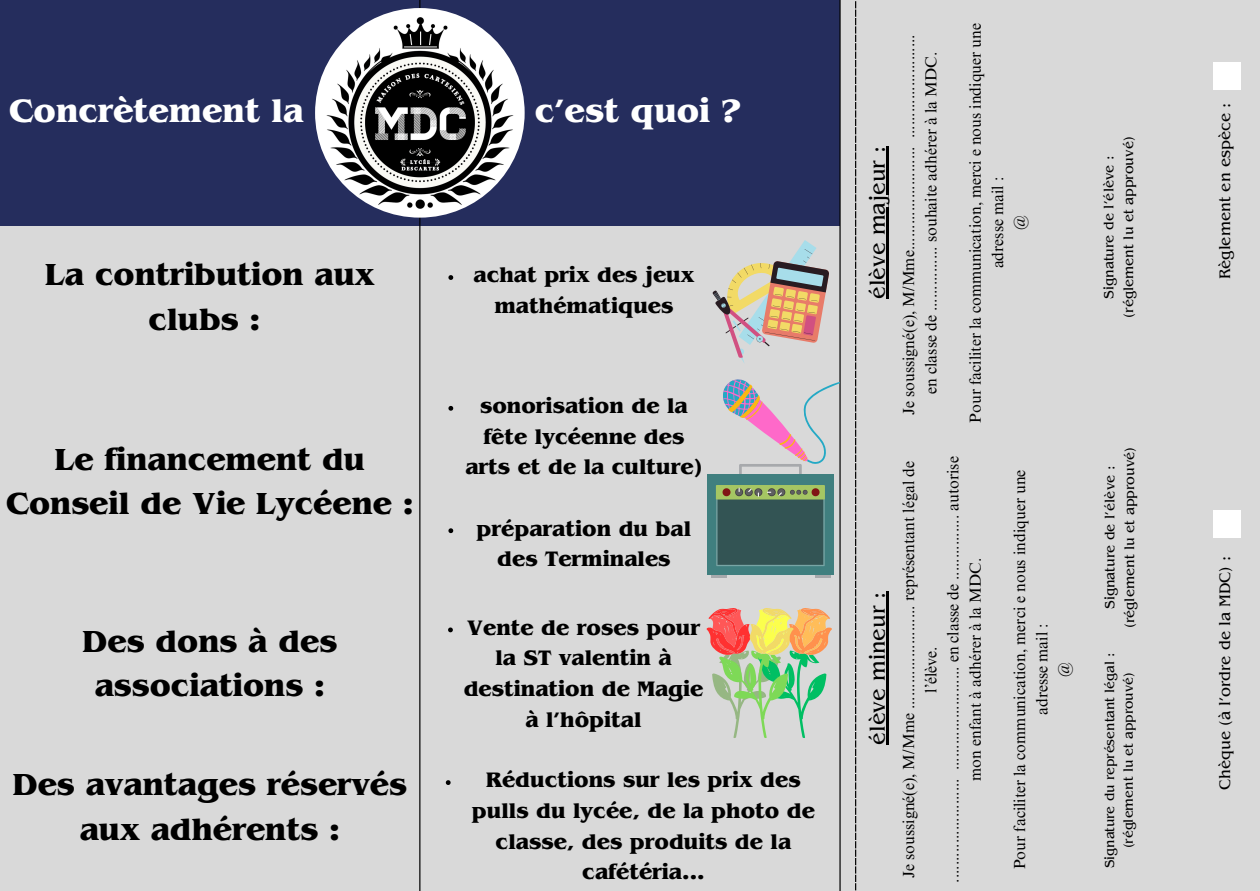
<style>
.page{position:relative;width:1260px;height:891px;background:#d9d9d9}
.page>*{position:absolute;margin:0;border:0;box-sizing:border-box;transform-origin:0 0}
.t1{font:700 34px "Benguiat Pro ITC";color:#fff}
.t2{font:700 32px/44.7px "Benguiat Pro ITC";color:#000;text-align:center}
.t3{font:700 22px/30.6px "Benguiat Pro ITC";color:#000;text-align:center}
.t4{font:22px "Benguiat Pro ITC";color:#000}
.t5{font:16px/22.2px "Times NRMT Pro";color:#000;text-align:center}
.t6{font:16px "Benguiat Pro ITC";color:#000}
.t7{font:14px "Benguiat Pro ITC";color:#000}
.t8{font:13.6px "Benguiat Pro ITC";color:#000}
</style>
<div class="page">
<div style="left:0;top:0;width:840px;height:226px;background:#252d5d"></div>
<hr style="left:419px;top:0;width:1px;height:891px;background:#000">
<hr style="left:839px;top:0;width:2px;height:891px;background:#000">
<svg style="left:855px;top:1px;width:1px;height:890px"></svg>
<div style="left:1214px;top:62px;width:27px;height:27px;background:#fff"></div>
<div style="left:1214px;top:510px;width:27px;height:27px;background:#fff"></div>
<img style="left:315px;top:8px;width:210px;height:210px;border-radius:50%">
<svg style="left:713px;top:240px;width:116px;height:123px"></svg>
<hr style="left:711px;top:574px;width:16px;height:3px;background:#a7a9ac">
<hr style="left:815px;top:574px;width:15px;height:3px;background:#a7a9ac">
<div style="left:707px;top:474px;width:127px;height:101px;background:#407f7f"></div>
<svg style="left:716px;top:378px;width:124px;height:188px"></svg>
<hr style="left:886px;top:592px;width:2px;height:153px;background:#000">
<hr style="left:886px;top:146px;width:2px;height:153px;background:#000">
<svg style="left:448px;top:275px;width:5px;height:5px"></svg>
<svg style="left:448px;top:406px;width:5px;height:5px"></svg>
<svg style="left:448px;top:528px;width:5px;height:5px"></svg>
<svg style="left:448px;top:628px;width:5px;height:4px"></svg>
<svg style="left:706px;top:608px;width:126px;height:130px"></svg>
<svg style="left:446px;top:780px;width:5px;height:5px"></svg>
<p class="t1" style="left:9px;top:98px;width:296px">Concrètement la</p>
<h3 class="t1" style="left:535px;top:98px;width:208px">c’est quoi ?</h3>
<h3 class="t2" style="left:45px;top:257px;width:331px">La contribution aux clubs :</h3>
<p class="t3" style="left:474px;top:263px;width:222px">achat prix des jeux mathématiques</p>
<p class="t2" style="left:6px;top:441px;width:409px">Le financement du<br>Conseil de Vie Lycéene :</p>
<p class="t3" style="left:465px;top:394px;width:239px">sonorisation de la fête lycéenne des arts et de la culture)</p>
<p class="t3" style="left:477px;top:516px;width:216px">préparation du bal des Terminales</p>
<p class="t2" style="left:83px;top:624px;width:256px">Des dons à des associations :</p>
<p class="t3" style="left:464px;top:615px;width:241px">Vente de roses pour la ST valentin à destination de Magie à l’hôpital</p>
<p class="t2" style="left:13px;top:767px;width:396px">Des avantages réservés aux adhérents :</p>
<p class="t3" style="left:472px;top:768px;width:345px">Réductions sur les prix des pulls du lycée, de la photo de classe, des produits de la cafétéria...</p>
<h3 class="t4" style="left:870px;top:299px;width:154px;rotate:-90deg">élève majeur :</h3>
<p class="t5" style="left:900px;top:415px;width:382px;rotate:-90deg">Je soussigné(e), M/Mme........................ ........................ en classe de ............... souhaite adhérer à la MDC.</p>
<p class="t5" style="left:966px;top:423px;width:401px;rotate:-90deg">Pour faciliter la communication, merci e nous indiquer une adresse mail :</p>
<p class="t5" style="left:1011px;top:230px;width:16px;rotate:-90deg">@</p>
<h3 class="t4" style="left:870px;top:745px;width:155px;rotate:-90deg">élève mineur :</h3>
<p class="t5" style="left:900px;top:883px;width:428px;rotate:-90deg">Je soussigné(e), M/Mme ........................ représentant légal de l’élève.<br>........................ ........................ en classe de ............... autorise mon enfant à adhérer à la MDC.</p>
<p class="t5" style="left:1011px;top:869px;width:401px;rotate:-90deg">Pour faciliter la communication, merci e nous indiquer une adresse mail :</p>
<p class="t5" style="left:1055px;top:677px;width:16px;rotate:-90deg">@</p>
<p class="t7" style="left:1123px;top:318px;width:182px;rotate:-90deg">(réglement lu et approuvé)</p>
<p class="t7" style="left:1104px;top:299px;width:145px;rotate:-90deg">Signature de l’élève :</p>
<p class="t7" style="left:1125px;top:628px;width:182px;rotate:-90deg">(réglement lu et approuvé)</p>
<p class="t7" style="left:1105px;top:609px;width:145px;rotate:-90deg">Signature de l’élève :</p>
<p class="t8" style="left:1105px;top:868px;width:217px;rotate:-90deg">Signature du représentant légal :</p>
<p class="t8" style="left:1124px;top:848px;width:177px;rotate:-90deg">(réglement lu et approuvé)</p>
<p class="t6" style="left:1219px;top:279px;width:178px;rotate:-90deg">Règlement en espèce :</p>
<p class="t6" style="left:1219px;top:790px;width:236px;rotate:-90deg">Chèque (à l’ordre de la MDC) :</p>
</div>
